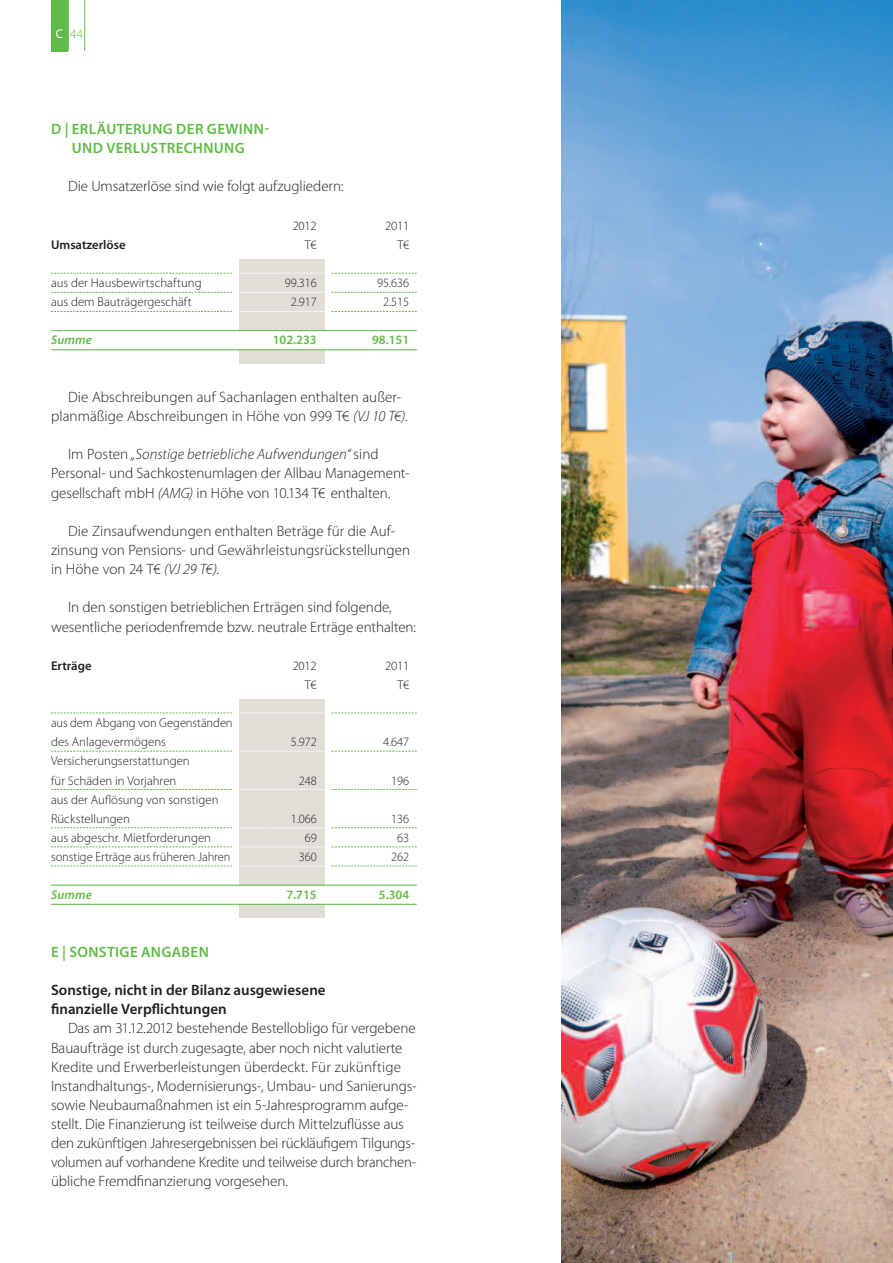
<style>
.page{position:relative;width:893px;height:1263px;background:#fff}
.page>*{position:absolute;margin:0;border:0;box-sizing:border-box;transform-origin:0 0}
.FLIESSTEXT_SCHWARZ_L{font:300 15px/19.2px "Myriad Pro";color:#231f20}
.FLIESSTEXT_SCHWARZ_L-2{font:600 15px/19.2px "Myriad Pro";color:#231f20}
.FLIESSTEXT_SCHWARZ_L-3{font:600 15px/19.2px "Myriad Pro";letter-spacing:.025em;color:#60bb46;text-align:center}
.FLIESSTEXT_BLAU_LIGH{font:300 12.75px/19.2px "Myriad Pro";color:#231f20;text-align:right}
.FLIESSTEXT_BLAU_LIGH-2{font:600 12.75px "Myriad Pro";color:#60bb46}
.FLIESSTEXT_BLAU_LIGH-3{font:600 12.75px "Myriad Pro";color:#231f20}
.FLIESSTEXT_BLAU_LIGH-4{font:italic 600 12.75px "Myriad Pro";letter-spacing:.01em;color:#60bb46}
.t1{font:300 12.75px "Myriad Pro";color:#60bb46}
.t2{font:12.75px "Myriad Pro";color:#fff}
.s1{font-style:italic}
</style>
<div class="page">
<div style="left:239px;top:259px;width:85px;height:72px;background:#e1ded8"></div>
<div style="left:51px;top:0;width:17px;height:51px;background:#60bb46"></div>
<hr style="left:84px;top:0;width:1px;height:51px;background:#60bb46">
<hr style="left:68px;top:0;width:1px;height:51px;background:#60bb46">
<div style="left:239px;top:904px;width:85px;height:14px;background:#e1ded8"></div>
<div style="left:239px;top:699px;width:85px;height:186px;background:#e1ded8"></div>
<hr style="left:51px;top:885px;width:366px;height:1px;background:#60bb46">
<hr style="left:51px;top:904px;width:366px;height:1px;background:#60bb46">
<svg style="left:51px;top:713px;width:181px;height:1px"></svg>
<svg style="left:239px;top:713px;width:85px;height:1px"></svg>
<svg style="left:51px;top:751px;width:181px;height:1px"></svg>
<svg style="left:239px;top:751px;width:85px;height:1px"></svg>
<svg style="left:51px;top:789px;width:181px;height:1px"></svg>
<svg style="left:239px;top:789px;width:85px;height:1px"></svg>
<svg style="left:51px;top:827px;width:181px;height:1px"></svg>
<svg style="left:239px;top:827px;width:85px;height:1px"></svg>
<svg style="left:51px;top:846px;width:181px;height:1px"></svg>
<svg style="left:51px;top:866px;width:181px;height:1px"></svg>
<svg style="left:239px;top:846px;width:85px;height:1px"></svg>
<svg style="left:239px;top:866px;width:85px;height:1px"></svg>
<svg style="left:332px;top:713px;width:85px;height:1px"></svg>
<svg style="left:332px;top:751px;width:85px;height:1px"></svg>
<svg style="left:332px;top:789px;width:85px;height:1px"></svg>
<svg style="left:332px;top:827px;width:85px;height:1px"></svg>
<svg style="left:332px;top:846px;width:85px;height:1px"></svg>
<svg style="left:332px;top:866px;width:85px;height:1px"></svg>
<div style="left:239px;top:350px;width:85px;height:14px;background:#e1ded8"></div>
<hr style="left:51px;top:330px;width:366px;height:1px;background:#60bb46">
<hr style="left:51px;top:349px;width:366px;height:1px;background:#60bb46">
<svg style="left:51px;top:273px;width:181px;height:1px"></svg>
<svg style="left:332px;top:273px;width:85px;height:1px"></svg>
<svg style="left:239px;top:273px;width:85px;height:1px"></svg>
<svg style="left:51px;top:311px;width:181px;height:1px"></svg>
<svg style="left:332px;top:311px;width:85px;height:1px"></svg>
<svg style="left:239px;top:311px;width:85px;height:1px"></svg>
<svg style="left:51px;top:292px;width:181px;height:1px"></svg>
<svg style="left:332px;top:292px;width:85px;height:1px"></svg>
<svg style="left:239px;top:292px;width:85px;height:1px"></svg>
<img style="left:561px;top:0;width:332px;height:1263px">
<p class="t2" style="left:56px;top:26px;width:9px">C</p>
<p class="t1" style="left:70px;top:26px;width:14px">44</p>
<p class="FLIESSTEXT_SCHWARZ_L-3" style="left:51px;top:119px;width:220px">D | ERLÄUTERUNG DER GEWINN-<br>UND VERLUSTRECHNUNG</p>
<p class="FLIESSTEXT_SCHWARZ_L" style="left:68px;top:177px;width:277px">Die Umsatzerlöse sind wie folgt aufzugliedern:</p>
<p class="FLIESSTEXT_BLAU_LIGH-3" style="left:51px;top:236px;width:76px">Umsatzerlöse</p>
<p class="FLIESSTEXT_BLAU_LIGH" style="left:51px;top:273px;width:152px;text-align:left">aus der Hausbewirtschaftung aus dem Bauträgergeschäft</p>
<p class="FLIESSTEXT_BLAU_LIGH-4" style="left:51px;top:332px;width:42px">Summe</p>
<p class="FLIESSTEXT_BLAU_LIGH" style="left:293px;top:216px;width:26px">2012</p>
<p class="FLIESSTEXT_BLAU_LIGH" style="left:305px;top:235px;width:13px">T€</p>
<p class="FLIESSTEXT_BLAU_LIGH" style="left:285px;top:273px;width:34px">99.316</p>
<p class="FLIESSTEXT_BLAU_LIGH" style="left:291px;top:292px;width:28px">2.917</p>
<p class="FLIESSTEXT_BLAU_LIGH-2" style="left:273px;top:332px;width:46px">102.233</p>
<p class="FLIESSTEXT_BLAU_LIGH" style="left:385px;top:216px;width:26px">2011</p>
<p class="FLIESSTEXT_BLAU_LIGH" style="left:397px;top:235px;width:13px">T€</p>
<p class="FLIESSTEXT_BLAU_LIGH" style="left:377px;top:273px;width:34px">95.636</p>
<p class="FLIESSTEXT_BLAU_LIGH" style="left:383px;top:292px;width:28px">2.515</p>
<p class="FLIESSTEXT_BLAU_LIGH-2" style="left:372px;top:332px;width:39px">98.151</p>
<p class="FLIESSTEXT_SCHWARZ_L" style="left:51px;top:387px;width:358px;text-indent:17px">Die Abschreibungen auf Sachanlagen enthalten außer&shy;planmäßige Abschreibungen in Höhe von 999 T€ <span class="s1">(VJ 10 T€)</span>.</p>
<p class="FLIESSTEXT_SCHWARZ_L" style="left:51px;top:444px;width:359px;text-indent:17px">Im Posten <span class="s1">„Sonstige betriebliche Aufwendungen“</span> sind<br>Personal- und Sachkostenumlagen der Allbau Management&shy;gesellschaft mbH <span class="s1">(AMG)</span> in Höhe von 10.134 T€ enthalten.</p>
<p class="FLIESSTEXT_SCHWARZ_L" style="left:51px;top:521px;width:361px;text-indent:17px">Die Zinsaufwendungen enthalten Beträge für die Auf&shy;zinsung von Pensions- und Gewährleistungsrückstellungen in Höhe von 24 T€ <span class="s1">(VJ 29 T€)</span>.</p>
<p class="FLIESSTEXT_SCHWARZ_L" style="left:51px;top:598px;width:366px;text-align:center">In den sonstigen betrieblichen Erträgen sind folgende, wesentliche periodenfremde bzw. neutrale Erträge enthalten:</p>
<p class="FLIESSTEXT_BLAU_LIGH-3" style="left:51px;top:657px;width:42px">Erträge</p>
<p class="FLIESSTEXT_BLAU_LIGH" style="left:385px;top:656px;width:26px">2011<br>T€</p>
<p class="FLIESSTEXT_BLAU_LIGH" style="left:293px;top:656px;width:26px">2012<br>T€</p>
<p class="FLIESSTEXT_BLAU_LIGH" style="left:51px;top:713px;width:183px;text-align:left">aus dem Abgang von Gegenständen des Anlagevermögens<br>Versicherungserstattungen<br>für Schäden in Vorjahren<br>aus der Auflösung von sonstigen<br>Rückstellungen<br>aus abgeschr. Mietforderungen sonstige Erträge aus früheren Jahren</p>
<p class="FLIESSTEXT_BLAU_LIGH-4" style="left:51px;top:887px;width:42px">Summe</p>
<p class="FLIESSTEXT_BLAU_LIGH" style="left:291px;top:732px;width:28px">5.972</p>
<p class="FLIESSTEXT_BLAU_LIGH" style="left:299px;top:771px;width:19px">248</p>
<p class="FLIESSTEXT_BLAU_LIGH" style="left:291px;top:809px;width:28px">1.066<br>69<br>360</p>
<p class="FLIESSTEXT_BLAU_LIGH-2" style="left:286px;top:887px;width:32px">7.715</p>
<p class="FLIESSTEXT_BLAU_LIGH" style="left:383px;top:732px;width:28px">4.647</p>
<p class="FLIESSTEXT_BLAU_LIGH" style="left:391px;top:771px;width:19px">196</p>
<p class="FLIESSTEXT_BLAU_LIGH" style="left:391px;top:809px;width:19px;text-align:center">136<br>63<br>262</p>
<p class="FLIESSTEXT_BLAU_LIGH-2" style="left:379px;top:887px;width:32px">5.304</p>
<p class="FLIESSTEXT_SCHWARZ_L-3" style="left:51px;top:942px;width:159px">E | SONSTIGE ANGABEN</p>
<p class="FLIESSTEXT_SCHWARZ_L-2" style="left:51px;top:980px;width:276px">Sonstige, nicht in der Bilanz ausgewiesene finanzielle Verpflichtungen</p>
<p class="FLIESSTEXT_SCHWARZ_L" style="left:51px;top:1018px;width:367px;text-indent:17px">Das am 31.12.2012 bestehende Bestellobligo für vergebene Bauaufträge ist durch zugesagte, aber noch nicht valutierte Kredite und Erwerberleistungen überdeckt. Für zukünftige Instandhaltungs-, Modernisierungs-, Umbau- und Sanierungs&shy;sowie Neubaumaßnahmen ist ein 5-Jahresprogramm aufge&shy;stellt. Die Finanzierung ist teilweise durch Mittelzuflüsse aus den zukünftigen Jahresergebnissen bei rückläufigem Tilgungs&shy;volumen auf vorhandene Kredite und teilweise durch branchen&shy;übliche Fremdfinanzierung vorgesehen.</p>
</div>
